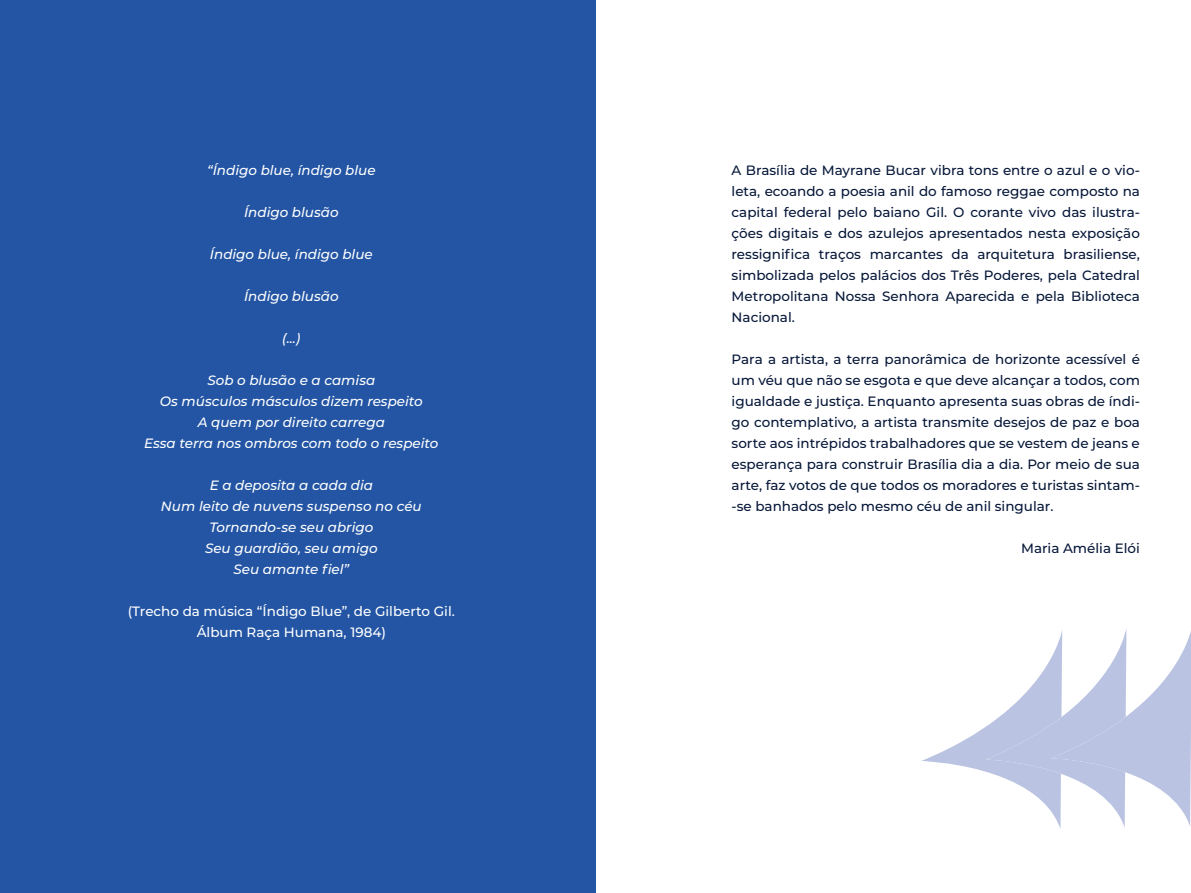
<style>
.page{position:relative;width:1191px;height:893px;background:#fff}
.page>*{position:absolute;margin:0;border:0;box-sizing:border-box;transform-origin:0 0}
.t1{font:500 13.5px/21px "Montserrat";color:#061738;text-align:justify}
.t2{font:italic 500 13.5px/21px "Montserrat";color:#fff;text-align:center}
.t3{font:500 13.5px/21px "Montserrat";color:#fff;text-align:center}
</style>
<div class="page">
<svg style="left:922px;top:629px;width:269px;height:200px"></svg>
<div style="left:0;top:0;width:595px;height:893px;background:#2355a4"></div>
<p class="t2" style="left:207px;top:159px;width:170px">“Índigo blue, índigo blue</p>
<p class="t2" style="left:244px;top:201px;width:96px">Índigo blusão</p>
<p class="t2" style="left:210px;top:243px;width:164px">Índigo blue, índigo blue</p>
<p class="t2" style="left:244px;top:285px;width:96px">Índigo blusão</p>
<p class="t2" style="left:282px;top:327px;width:20px">(...)</p>
<p class="t2" style="left:144px;top:369px;width:296px">Sob o blusão e a camisa<br>Os músculos másculos dizem respeito<br>A quem por direito carrega<br>Essa terra nos ombros com todo o respeito</p>
<p class="t2" style="left:161px;top:474px;width:262px">E a deposita a cada dia<br>Num leito de nuvens suspenso no céu<br>Tornando-se seu abrigo<br>Seu guardião, seu amigo<br>Seu amante fiel”</p>
<p class="t3" style="left:128px;top:600px;width:328px">(Trecho da música “Índigo Blue”, de Gilberto Gil.<br>Álbum Raça Humana, 1984)</p>
<p class="t1" style="left:731px;top:159px;width:410px">A Brasília de Mayrane Bucar vibra tons entre o azul e o vio&shy;leta, ecoando a poesia anil do famoso reggae composto na capital federal pelo baiano Gil. O corante vivo das ilustra&shy;ções digitais e dos azulejos apresentados nesta exposição ressignifica traços marcantes da arquitetura brasiliense, simbolizada pelos palácios dos Três Poderes, pela Catedral Metropolitana Nossa Senhora Aparecida e pela Biblioteca Nacional.</p>
<p class="t1" style="left:731px;top:348px;width:410px">Para a artista, a terra panorâmica de horizonte acessível é um véu que não se esgota e que deve alcançar a todos, com igualdade e justiça. Enquanto apresenta suas obras de índi&shy;go contemplativo, a artista transmite desejos de paz e boa sorte aos intrépidos trabalhadores que se vestem de jeans e esperança para construir Brasília dia a dia. Por meio de sua arte, faz votos de que todos os moradores e turistas sintam--se banhados pelo mesmo céu de anil singular.</p>
<p class="t1" style="left:1021px;top:537px;width:120px">Maria Amélia Elói</p>
</div>
